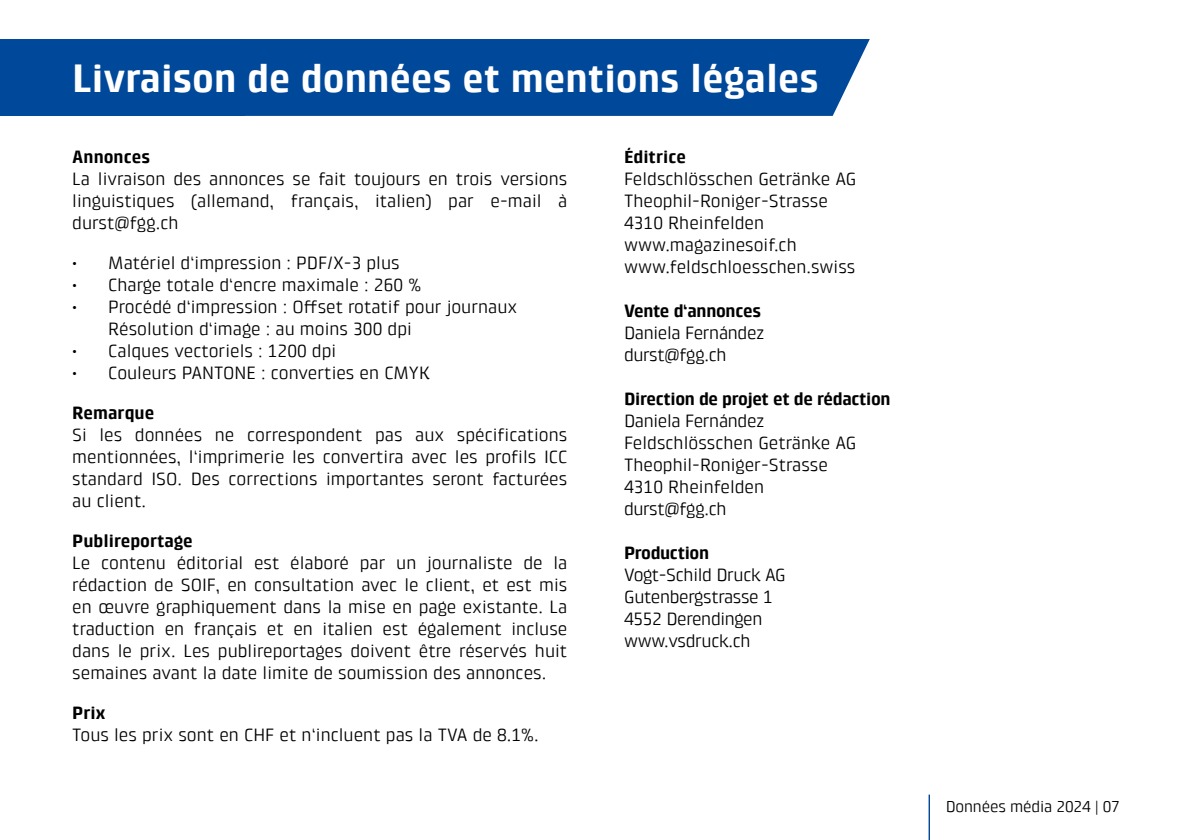
<style>
.page{position:relative;width:1191px;height:840px;background:#fff}
.page>*{position:absolute;margin:0;border:0;box-sizing:border-box;transform-origin:0 0}
.t1{font:700 40px "Klint Pro";color:#fff}
.t2{font:18px/22px "Klint Pro";color:#000;text-align:justify}
.t3{font:18px/22px "Klint Pro";letter-spacing:-.02em;color:#000}
.t4{font:700 18px "Klint Pro";letter-spacing:-.02em;color:#000}
.t5{font:700 18px "Klint Pro";color:#000}
.t6{font:16px "Klint Pro";letter-spacing:-.01em;color:#000}
</style>
<div class="page">
<hr style="left:928px;top:794px;width:2px;height:45px;background:#00489a">
<div style="left:0;top:39px;width:244px;height:77px;background:#00489a"></div>
<div style="left:244px;top:39px;width:625px;height:77px;background:#00489a"></div>
<h1 class="t1" style="left:72px;top:56px;width:748px">Livraison de données et mentions légales</h1>
<p class="t5" style="left:72px;top:146px;width:79px">Annonces</p>
<p class="t2" style="left:72px;top:167px;width:496px">La livraison des annonces se fait toujours en trois versions linguistiques (allemand, français, italien) par e-mail à durst@fgg.ch</p>
<p class="t2" style="left:72px;top:251px;width:329px">• Matériel d‘impression : PDF/X-3 plus</p>
<p class="t2" style="left:72px;top:273px;width:350px">• Charge totale d‘encre maximale : 260 %</p>
<p class="t2" style="left:108px;top:295px;width:411px;text-indent:-36px">• Procédé d‘impression : Offset rotatif pour journaux<br>Résolution d‘image : au moins 300 dpi</p>
<p class="t2" style="left:72px;top:339px;width:265px">• Calques vectoriels : 1200 dpi</p>
<p class="t2" style="left:72px;top:361px;width:359px">• Couleurs PANTONE : converties en CMYK</p>
<p class="t5" style="left:72px;top:402px;width:83px">Remarque</p>
<p class="t2" style="left:72px;top:423px;width:496px">Si les données ne correspondent pas aux spécifications mentionnées, l‘imprimerie les convertira avec les profils ICC standard ISO. Des corrections importantes seront facturées au client.</p>
<p class="t5" style="left:72px;top:530px;width:122px">Publireportage</p>
<p class="t2" style="left:72px;top:551px;width:496px">Le contenu éditorial est élaboré par un journaliste de la rédaction de SOIF, en consultation avec le client, et est mis en œuvre graphiquement dans la mise en page existante. La traduction en français et en italien est également incluse dans le prix. Les publireportages doivent être réservés huit semaines avant la date limite de soumission des annonces.</p>
<p class="t4" style="left:72px;top:702px;width:35px">Prix</p>
<p class="t2" style="left:72px;top:723px;width:468px">Tous les prix sont en CHF et n‘incluent pas la TVA de 8.1%.</p>
<p class="t5" style="left:624px;top:146px;width:63px">Éditrice</p>
<p class="t2" style="left:624px;top:167px;width:234px;text-align:left">Feldschlösschen Getränke AG<br>Theophil-Roniger-Strasse<br>4310 Rheinfelden www.magazinesoif.ch www.feldschloesschen.swiss</p>
<p class="t4" style="left:624px;top:300px;width:138px">Vente d‘annonces</p>
<p class="t3" style="left:624px;top:321px;width:142px">Daniela Fernández durst@fgg.ch</p>
<p class="t4" style="left:624px;top:388px;width:268px">Direction de projet et de rédaction</p>
<p class="t2" style="left:624px;top:409px;width:234px;text-align:left">Daniela Fernández<br>Feldschlösschen Getränke AG<br>Theophil-Roniger-Strasse<br>4310 Rheinfelden durst@fgg.ch</p>
<p class="t4" style="left:624px;top:542px;width:87px">Production</p>
<p class="t3" style="left:624px;top:563px;width:163px">Vogt-Schild Druck AG<br>Gutenbergstrasse 1<br>4552 Derendingen www.vsdruck.ch</p>
<p class="t6" style="left:945px;top:797px;width:176px">Données média 2024 | 07</p>
</div>
